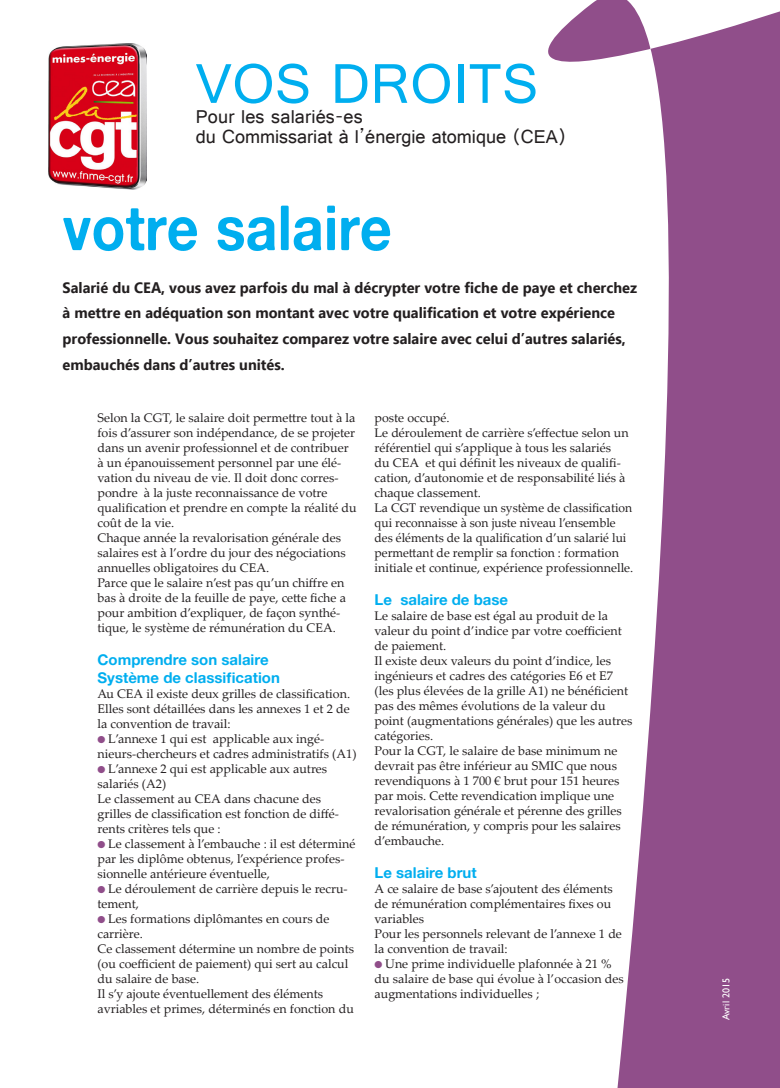
<style>
.page{position:relative;width:780px;height:1088px;background:#fff}
.page>*{position:absolute;margin:0;border:0;box-sizing:border-box;transform-origin:0 0}
.Titre_article{font:62.5px "Alte Haas Grotesk Bold";color:#00aeef;scale:.89 1}
.Nom_de_rubrique{font:60px "Raavi";letter-spacing:.01em;color:#00aeef}
.Nom_de_rubrique-2{font:20px "Raavi";color:#231f20}
.Chapo_regards_croisé{font:700 15px/25.6px "Ebrima";color:#231f20}
.texte_courant{font:15px "Alte Haas Grotesk Bold";color:#00aeef}
.texte_courant-2{font:12.5px/15px "Palatino Linotype";color:#231f20}
.Légende{font:10px "Gill Sans";color:#fff}
.s1{color:#904e8a}
</style>
<div class="page">
<svg style="left:548px;top:0;width:232px;height:1088px;fill:#904e8a"></svg>
<img style="left:49px;top:44px;width:97px;height:145px">
<p class="Nom_de_rubrique" style="left:196px;top:47px;width:344px">VOS DROITS</p>
<p class="Nom_de_rubrique-2" style="left:196px;top:104px;width:169px">Pour les salariés-es</p>
<p class="Nom_de_rubrique-2" style="left:196px;top:124px;width:372px">du Commissariat à l’énergie atomique (CEA)</p>
<p class="Titre_article" style="left:63px;top:189px;width:371px">votre salaire</p>
<p class="Chapo_regards_croisé" style="left:63px;top:275px;width:576px">Salarié du CEA, vous avez parfois du mal à décrypter votre fiche de paye et cherchez à mettre en adéquation son montant avec votre qualification et votre expérience professionnelle. Vous souhaitez comparez votre salaire avec celui d’autres salariés, embauchés dans d’autres unités.</p>
<p class="texte_courant-2" style="left:97px;top:410px;width:261px">Selon la CGT, le salaire doit permettre tout à la fois d’assurer son indépendance, de se projeter dans un avenir professionnel et de contribuer à un épanouissement personnel par une élé&shy;vation du niveau de vie. Il doit donc corres&shy;pondre à la juste reconnaissance de votre qualification et prendre en compte la réalité du coût de la vie.</p>
<p class="texte_courant-2" style="left:97px;top:530px;width:250px">Chaque année la revalorisation générale des salaires est à l’ordre du jour des négociations annuelles obligatoires du CEA.</p>
<p class="texte_courant-2" style="left:97px;top:575px;width:250px">Parce que le salaire n’est pas qu’un chiffre en bas à droite de la feuille de paye, cette fiche a pour ambition d’expliquer, de façon synthé&shy;tique, le système de rémunération du CEA.</p>
<p class="texte_courant" style="left:97px;top:650px;width:173px">Comprendre son salaire</p>
<p class="texte_courant" style="left:97px;top:668px;width:184px">Système de classification</p>
<p class="texte_courant-2" style="left:97px;top:686px;width:254px;text-align:justify">Au CEA il existe deux grilles de classification.<br>Elles sont détaillées dans les annexes 1 et 2 de la convention de travail:</p>
<p class="texte_courant-2" style="left:97px;top:731px;width:260px"><span class="s1">●</span> L’annexe 1 qui est applicable aux ingé&shy;nieurs-chercheurs et cadres administratifs (A1)</p>
<p class="texte_courant-2" style="left:97px;top:761px;width:231px"><span class="s1">●</span> L’annexe 2 qui est applicable aux autres salariés (A2)</p>
<p class="texte_courant-2" style="left:97px;top:791px;width:243px">Le classement au CEA dans chacune des grilles de classification est fonction de diffé&shy;rents critères tels que :</p>
<p class="texte_courant-2" style="left:97px;top:836px;width:259px"><span class="s1">●</span> Le classement à l’embauche : il est déterminé par les diplôme obtenus, l’expérience profes&shy;sionnelle antérieure éventuelle,</p>
<p class="texte_courant-2" style="left:97px;top:881px;width:252px"><span class="s1">●</span> Le déroulement de carrière depuis le recru&shy;tement,</p>
<p class="texte_courant-2" style="left:97px;top:911px;width:233px"><span class="s1">●</span> Les formations diplômantes en cours de carrière.</p>
<p class="texte_courant-2" style="left:97px;top:941px;width:258px">Ce classement détermine un nombre de points (ou coefficient de paiement) qui sert au calcul du salaire de base.</p>
<p class="texte_courant-2" style="left:97px;top:986px;width:258px">Il s’y ajoute éventuellement des éléments avriables et primes, déterminés en fonction du</p>
<p class="texte_courant-2" style="left:374px;top:410px;width:76px">poste occupé.</p>
<p class="texte_courant-2" style="left:374px;top:425px;width:256px">Le déroulement de carrière s’effectue selon un référentiel qui s’applique à tous les salariés du CEA et qui définit les niveaux de qualifi&shy;cation, d’autonomie et de responsabilité liés à chaque classement.</p>
<p class="texte_courant-2" style="left:374px;top:500px;width:260px">La CGT revendique un système de classification qui reconnaisse à son juste niveau l’ensemble des éléments de la qualification d’un salarié lui permettant de remplir sa fonction : formation initiale et continue, expérience professionnelle.</p>
<p class="texte_courant" style="left:374px;top:590px;width:135px">Le salaire de base</p>
<p class="texte_courant-2" style="left:374px;top:608px;width:249px">Le salaire de base est égal au produit de la valeur du point d’indice par votre coefficient de paiement.</p>
<p class="texte_courant-2" style="left:374px;top:653px;width:259px">Il existe deux valeurs du point d’indice, les ingénieurs et cadres des catégories E6 et E7 (les plus élevées de la grille A1) ne bénéficient pas des mêmes évolutions de la valeur du point (augmentations générales) que les autres catégories.</p>
<p class="texte_courant-2" style="left:374px;top:743px;width:248px">Pour la CGT, le salaire de base minimum ne devrait pas être inférieur au SMIC que nous revendiquons à 1 700 € brut pour 151 heures par mois. Cette revendication implique une revalorisation générale et pérenne des grilles de rémunération, y compris pour les salaires d’embauche.</p>
<p class="texte_courant" style="left:374px;top:863px;width:104px">Le salaire brut</p>
<p class="texte_courant-2" style="left:374px;top:881px;width:240px;text-align:justify">A ce salaire de base s’ajoutent des éléments de rémunération complémentaires fixes ou variables</p>
<p class="texte_courant-2" style="left:374px;top:926px;width:249px">Pour les personnels relevant de l’annexe 1 de la convention de travail:</p>
<p class="texte_courant-2" style="left:374px;top:956px;width:250px"><span class="s1">●</span> Une prime individuelle plafonnée à 21 % du salaire de base qui évolue à l’occasion des augmentations individuelles ;</p>
<p class="Légende" style="left:720px;top:1020px;width:44px;rotate:-90deg">Avril 2015</p>
</div>
